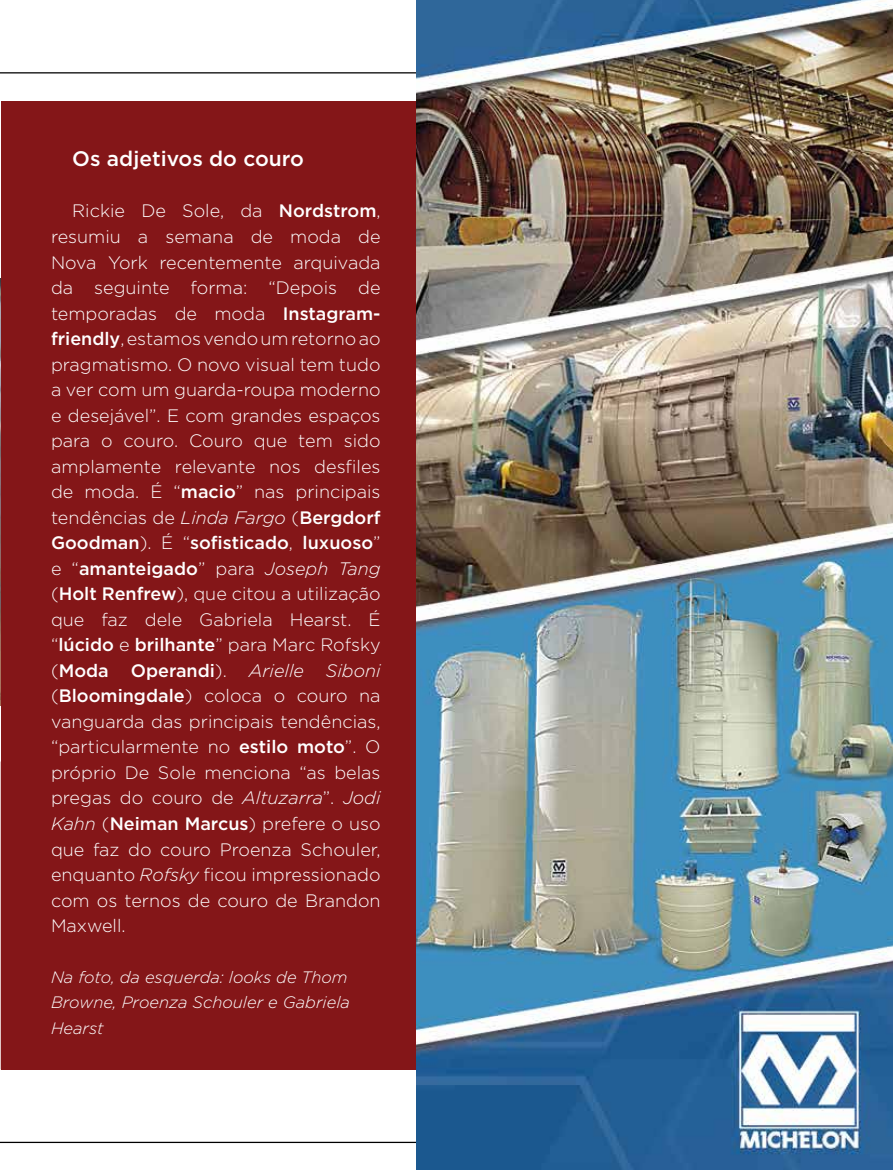
<style>
.page{position:relative;width:893px;height:1170px;background:#fff}
.page>*{position:absolute;margin:0;border:0;box-sizing:border-box;transform-origin:0 0}
.t1{font:500 21px "Gotham";color:#fff}
.t2{font:300 18px/25.5px "Gotham";color:#fff;text-align:justify}
.t3{font:italic 300 16.5px/25.5px "Gotham";color:#fff}
.s1{font-weight:500}
.s2{font-style:italic}
</style>
<div class="page">
<div style="left:1px;top:101px;width:416px;height:968px;background:#841618"></div>
<hr style="left:0;top:72px;width:417px;height:1px;background:#000">
<hr style="left:0;top:1141px;width:417px;height:1px;background:#000">
<img style="left:0;top:278px;width:1px;height:427px">
<img style="left:417px;top:0;width:476px;height:1169px">
<svg style="left:417px;top:1168px;width:8px;height:2px"></svg>
<p class="t1" style="left:72px;top:145px;width:233px">Os adjetivos do couro</p>
<p class="t2" style="left:51px;top:198px;width:331px;text-indent:21px">Rickie De Sole, da <span class="s1">Nordstrom</span>, resumiu a semana de moda de Nova York recentemente arquivada da seguinte forma: “Depois de temporadas de moda <span class="s1">Instagram&shy;friendly</span>, estamos vendo um retorno ao pragmatismo. O novo visual tem tudo a ver com um guarda-roupa moderno e desejável”. E com grandes espaços para o couro. Couro que tem sido amplamente relevante nos desfiles de moda. É “<span class="s1">macio</span>” nas principais tendências de <span class="s2">Linda Fargo</span> (<span class="s1">Bergdorf Goodman</span>). É “<span class="s1">sofisticado</span>, <span class="s1">luxuoso</span>” e “<span class="s1">amanteigado</span>” para <span class="s2">Joseph Tang </span>(<span class="s1">Holt Renfrew</span>), que citou a utilização que faz dele Gabriela Hearst. É “<span class="s1">lúcido</span> e <span class="s1">brilhante</span>” para Marc Rofsky (<span class="s1">Moda Operandi</span>). <span class="s2">Arielle Siboni </span>(<span class="s1">Bloomingdale</span>) coloca o couro na vanguarda das principais tendências, “particularmente no <span class="s1">estilo moto</span>”. O próprio De Sole menciona “as belas pregas do couro de <span class="s2">Altuzarra</span>”. <span class="s2">Jodi Kahn</span> (<span class="s1">Neiman Marcus</span>) prefere o uso que faz do couro Proenza Schouler, enquanto <span class="s2">Rofsky</span> ficou impressionado com os ternos de couro de Brandon Maxwell.</p>
<p class="t3" style="left:51px;top:963px;width:300px">Na foto, da esquerda: looks de Thom<br>Browne, Proenza Schouler e Gabriela<br>Hearst</p>
</div>
